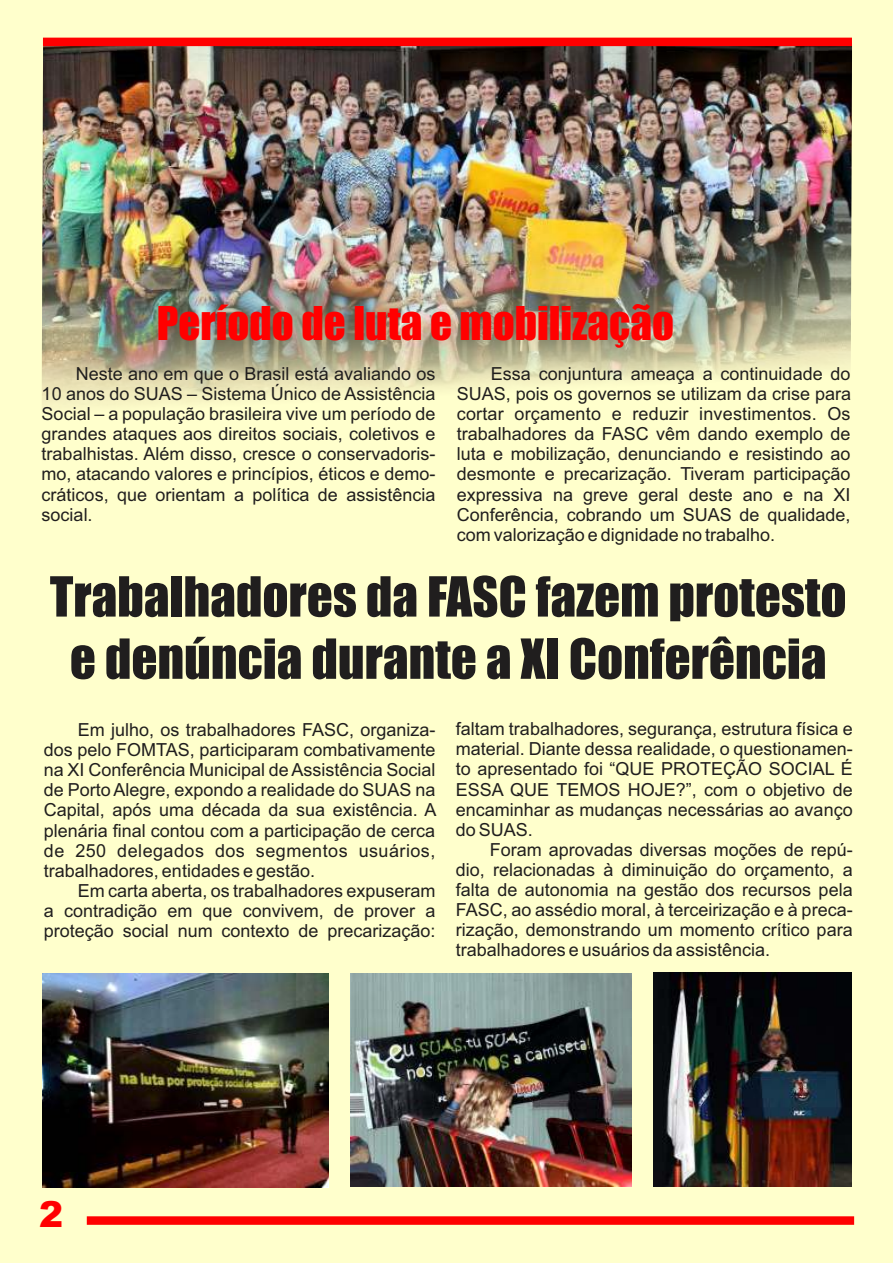
<style>
.page{position:relative;width:893px;height:1263px;background:#ffc}
.page>*{position:absolute;margin:0;border:0;box-sizing:border-box;transform-origin:0 0}
.t1{font:51px/62.2px "Impact";color:#201e1e;text-align:center}
.t2{font:43.05px "Impact";color:#f00}
.t3{font:900 36px "Arial";color:#f00}
.t4{font:18px/20.1px "Arial";color:#201e1e;text-align:justify}
</style>
<div class="page">
<img style="left:654px;top:972px;width:197px;height:214px">
<img style="left:351px;top:973px;width:280px;height:213px">
<img style="left:42px;top:46px;width:810px;height:362px">
<div style="left:43px;top:38px;width:809px;height:8px;background:#f00"></div>
<div style="left:87px;top:1216px;width:767px;height:9px;background:#f00"></div>
<img style="left:43px;top:973px;width:285px;height:215px">
<h2 class="t2" style="left:157px;top:306px;width:519px">Período de luta e mobilização</h2>
<p class="t4" style="left:457px;top:365px;width:396px;text-indent:34px">Essa conjuntura ameaça a continuidade do SUAS, pois os governos se utilizam da crise para cortar orçamento e reduzir investimentos. Os trabalhadores da FASC vêm dando exemplo de luta e mobilização, denunciando e resistindo ao desmonte e precarização. Tiveram participação expressiva na greve geral deste ano e na XI Conferência, cobrando um SUAS de qualidade, com valorização e dignidade no trabalho.</p>
<p class="t4" style="left:42px;top:365px;width:395px;text-indent:34px">Neste ano em que o Brasil está avaliando os 10 anos do SUAS – Sistema Único de Assistência Social – a população brasileira vive um período de grandes ataques aos direitos sociais, coletivos e trabalhistas. Além disso, cresce o conservadoris&shy;mo, atacando valores e princípios, éticos e demo&shy;cráticos, que orientam a política de assistência social.</p>
<h1 class="t1" style="left:50px;top:568px;width:798px">Trabalhadores da FASC fazem protesto e denúncia durante a XI Conferência</h1>
<p class="t4" style="left:44px;top:721px;width:394px;text-indent:34px">Em julho, os trabalhadores FASC, organiza&shy;dos pelo FOMTAS, participaram combativamente na XI Conferência Municipal de Assistência Social de Porto Alegre, expondo a realidade do SUAS na Capital, após uma década da sua existência. A plenária final contou com a participação de cerca de 250 delegados dos segmentos usuários, trabalhadores, entidades e gestão.</p>
<p class="t4" style="left:44px;top:882px;width:393px;text-indent:34px">Em carta aberta, os trabalhadores expuseram a contradição em que convivem, de prover a proteção social num contexto de precarização:</p>
<p class="t4" style="left:456px;top:720px;width:398px">faltam trabalhadores, segurança, estrutura física e material. Diante dessa realidade, o questionamen&shy;to apresentado foi “QUE PROTEÇÃO SOCIAL É ESSA QUE TEMOS HOJE?”, com o objetivo de encaminhar as mudanças necessárias ao avanço do SUAS.</p>
<p class="t4" style="left:456px;top:841px;width:398px;text-indent:34px">Foram aprovadas diversas moções de repú&shy;dio, relacionadas à diminuição do orçamento, a falta de autonomia na gestão dos recursos pela FASC, ao assédio moral, à terceirização e à preca&shy;rização, demonstrando um momento crítico para trabalhadores e usuários da assistência.</p>
<h3 class="t3" style="left:39px;top:1201px;width:26px">2</h3>
</div>
